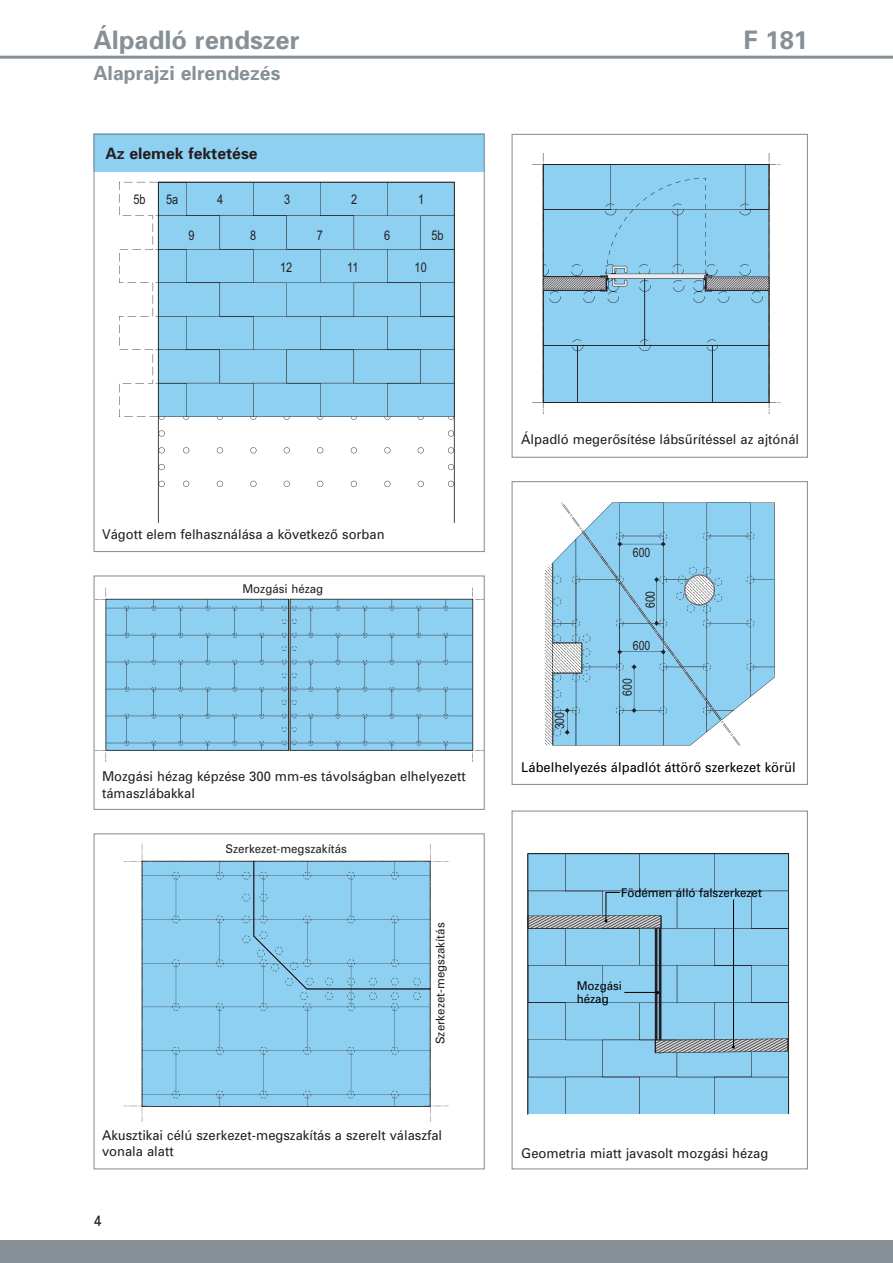
<style>
.page{position:relative;width:893px;height:1263px;background:#fff}
.page>*{position:absolute;margin:0;border:0;box-sizing:border-box;transform-origin:0 0}
.t1{font:25.5px "Univers Bold H";color:#869096}
.t2{font:19.5px "Univers Bold H";color:#869096}
.t3{font:15.75px "Univers Bold H";color:#231f20}
.t4{font:15px "Univers H";color:#231f20}
.t5{font:13.5px/16.5px "Univers H";color:#231f20;scale:.96 1}
.t6{font:13.5px "Univers H";color:#000;scale:.96 1}
.t7{font:13.35px "Arial Narrow";color:#231f20}
.t8{font:12.9px "Arial Narrow";color:#231f20}
.t9{font:12px "Univers H";color:#231f20;scale:.96 1}
.t10{font:12px/13.5px "Univers H";color:#000;scale:.96 1}
</style>
<div class="page">
<div style="left:0;top:1239px;width:893px;height:24px;background:#869096"></div>
<hr style="left:0;top:56px;width:893px;height:3px;background:#869096">
<svg style="left:532px;top:153px;width:248px;height:261px;fill:#8ed0f2"></svg>
<svg style="left:543px;top:178px;width:220px;height:173px;background:#8bc7e6"></svg>
<div style="left:512px;top:134px;width:296px;height:324px;border:1px solid #869096"></div>
<svg style="left:545px;top:564px;width:7px;height:181px"></svg>
<svg style="left:552px;top:502px;width:223px;height:243px;background:#96cdea"></svg>
<div style="left:512px;top:481px;width:296px;height:304px;border:1px solid #869096"></div>
<div style="left:94px;top:134px;width:391px;height:38px;background:#8ed0f2"></div>
<svg style="left:119px;top:182px;width:39px;height:305px"></svg>
<svg style="left:158px;top:182px;width:297px;height:340px;fill:#8ed0f2"></svg>
<div style="left:512px;top:810px;width:296px;height:359px;border:1px solid #869096"></div>
<svg style="left:96px;top:588px;width:387px;height:174px"></svg>
<svg style="left:105px;top:599px;width:368px;height:152px;background:#89c7e8"></svg>
<div style="left:94px;top:575px;width:391px;height:235px;border:1px solid #869096"></div>
<svg style="left:124px;top:843px;width:324px;height:278px"></svg>
<svg style="left:172px;top:872px;width:249px;height:226px;background:#8bcbed"></svg>
<div style="left:94px;top:833px;width:391px;height:336px;border:1px solid #869096"></div>
<svg style="left:527px;top:853px;width:262px;height:262px;background:#8ac5e3"></svg>
<hr style="left:624px;top:992px;width:34px;height:1px;background:#000">
<h1 class="t1" style="left:94px;top:25px;width:208px">Álpadló rendszer</h1>
<h1 class="t1" style="left:743px;top:25px;width:66px">F 181</h1>
<h2 class="t2" style="left:94px;top:62px;width:188px">Alaprajzi elrendezés</h2>
<p class="t3" style="left:105px;top:144px;width:154px">Az elemek fektetése</p>
<p class="t7" style="left:133px;top:192px;width:14px">5b</p>
<p class="t7" style="left:166px;top:192px;width:14px">5a</p>
<p class="t7" style="left:217px;top:192px;width:8px">4</p>
<p class="t7" style="left:284px;top:192px;width:8px">3</p>
<p class="t7" style="left:351px;top:192px;width:8px">2</p>
<p class="t7" style="left:418px;top:192px;width:8px">1</p>
<p class="t7" style="left:189px;top:228px;width:8px">9</p>
<p class="t7" style="left:250px;top:228px;width:8px">8</p>
<p class="t7" style="left:317px;top:228px;width:8px">7</p>
<p class="t7" style="left:384px;top:228px;width:8px">6</p>
<p class="t7" style="left:431px;top:228px;width:14px">5b</p>
<p class="t7" style="left:280px;top:260px;width:14px">12</p>
<p class="t7" style="left:347px;top:260px;width:13px">11</p>
<p class="t7" style="left:415px;top:260px;width:14px">10</p>
<p class="t5" style="left:102px;top:526px;width:296px">Vágott elem felhasználása a következô sorban</p>
<p class="t9" style="left:242px;top:581px;width:86px">Mozgási hézag</p>
<p class="t5" style="left:102px;top:768px;width:380px">Mozgási hézag képzése 300 mm-es távolságban elhelyezett támaszlábakkal</p>
<p class="t9" style="left:225px;top:841px;width:128px">Szerkezet-megszakítás</p>
<p class="t9" style="left:433px;top:1044px;width:128px;rotate:-90deg">Szerkezet-megszakítás</p>
<p class="t5" style="left:102px;top:1127px;width:356px">Akusztikai célú szerkezet-megszakítás a szerelt válaszfal vonala alatt</p>
<p class="t4" style="left:94px;top:1212px;width:10px">4</p>
<p class="t5" style="left:521px;top:431px;width:291px">Álpadló megerôsítése lábsûrítéssel az ajtónál</p>
<p class="t8" style="left:633px;top:545px;width:19px">600</p>
<p class="t8" style="left:643px;top:608px;width:19px;rotate:-90deg">006</p>
<p class="t8" style="left:633px;top:638px;width:19px">600</p>
<p class="t8" style="left:552px;top:729px;width:19px;rotate:-90deg">003</p>
<p class="t8" style="left:620px;top:696px;width:19px;rotate:-90deg">006</p>
<p class="t6" style="left:521px;top:760px;width:287px">Lábelhelyezés álpadlót áttörô szerkezet körül</p>
<p class="t10" style="left:621px;top:886px;width:148px">Födémen álló falszerkezet</p>
<p class="t10" style="left:577px;top:979px;width:49px">Mozgási hézag</p>
<p class="t5" style="left:521px;top:1145px;width:259px">Geometria miatt javasolt mozgási hézag</p>
</div>
